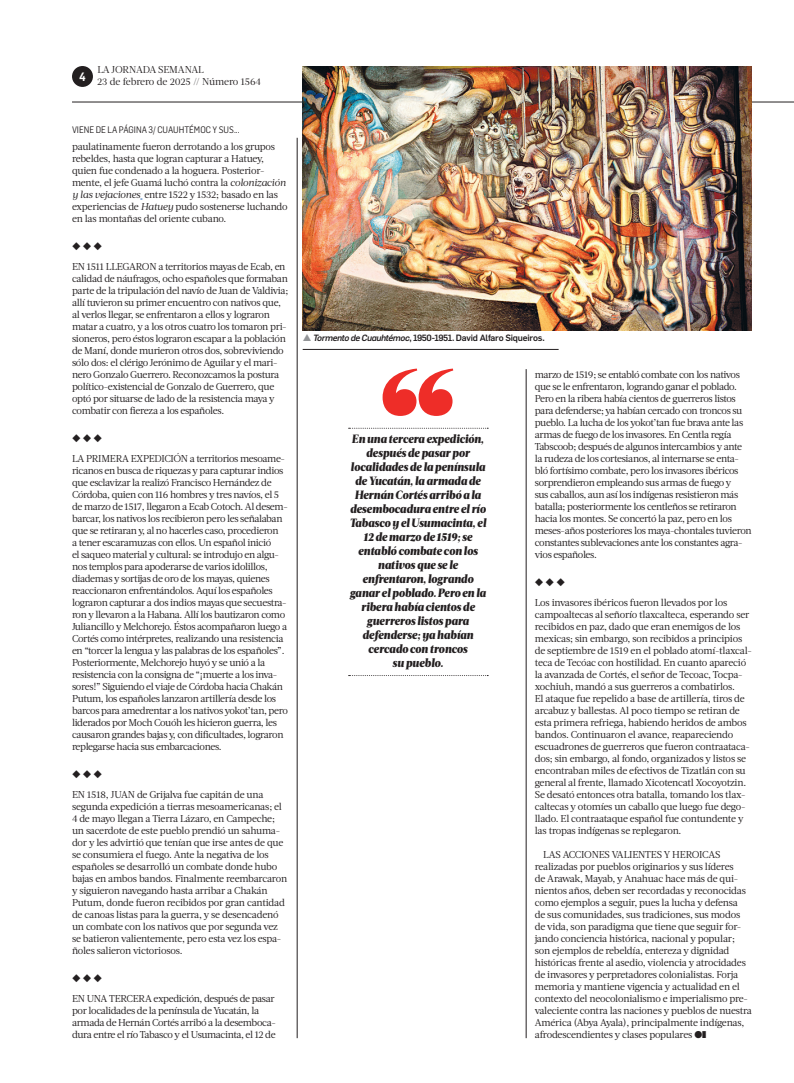
<style>
.page{position:relative;width:794px;height:1083px;background:#fff}
.page>*{position:absolute;margin:0;border:0;box-sizing:border-box;transform-origin:0 0}
.t1{font:italic 900 12px/14px "Acta Deck";color:#231f20;text-align:center;scale:.9 1}
.t2{font:600 11.9px "Flama Semicond";color:#fff}
.t3{font:11px "Symbol";color:#231f20}
.t4{font:10px/12px "Acta";letter-spacing:-.035em;color:#231f20}
.t5{font:10px/12px "Acta Deck";letter-spacing:-.01em;color:#231f20}
.t6{font:9.3px "Flama Semicond";color:#231f20}
.t7{font:500 9px "Flama";letter-spacing:-.02em;color:#231f20}
.s1{font-style:italic}
.s2{color:#939598}
.s3{font-style:italic;font-size:8.9px}
.s4{font-size:8.9px}
</style>
<div class="page">
<hr style="left:72px;top:102px;width:722px;height:1px;background:#231f20">
<div style="left:72px;top:66px;width:21px;height:21px;background:#231f20;border-radius:50%"></div>
<hr style="left:526px;top:369px;width:1px;height:669px;background:#231f20">
<hr style="left:297px;top:138px;width:1px;height:900px;background:#231f20">
<hr style="left:303px;top:349px;width:255px;height:1px;background:#231f20">
<img style="left:303px;top:66px;width:449px;height:264px">
<svg style="left:349px;top:428px;width:139px;height:1px"></svg>
<svg style="left:349px;top:675px;width:139px;height:1px"></svg>
<svg style="left:382px;top:369px;width:71px;height:47px"></svg>
<p class="t2" style="left:79px;top:72px;width:8px">4</p>
<p class="t5" style="left:97px;top:65px;width:165px">LA JORNADA SEMANAL<br>23 de febrero de 2025 // Número 1564</p>
<p class="t6" style="left:72px;top:127px;width:169px">VIENE DE LA PÁGINA 3/ CUAUHTÉMOC Y SUS...</p>
<p class="t4" style="left:72px;top:141px;width:217px">paulatinamente fueron derrotando a los grupos rebeldes, hasta que logran capturar a Hatuey, quien fue condenado a la hoguera. Posterior&shy;mente, el jefe Guamá luchó contra la <span class="s1">colonización y las vejaciones</span> entre 1522 y 1532; basado en las experiencias de <span class="s1">Hatuey</span> pudo sostenerse luchando en las montañas del oriente cubano.</p>
<p class="t3" style="left:72px;top:241px;width:32px">◆◆◆</p>
<p class="t4" style="left:72px;top:261px;width:218px">EN 1511 LLEGARON a territorios mayas de Ecab, en calidad de náufragos, ocho españoles que formaban parte de la tripulación del navío de Juan de Valdivia; allí tuvieron su primer encuentro con nativos que, al verlos llegar, se enfrentaron a ellos y lograron matar a cuatro, y a los otros cuatro los tomaron pri&shy;sioneros, pero éstos lograron escapar a la población de Maní, donde murieron otros dos, sobreviviendo sólo dos: el clérigo Jerónimo de Aguilar y el mari&shy;nero Gonzalo Guerrero. Reconozcamos la postura político-existencial de Gonzalo de Guerrero, que optó por situarse de lado de la resistencia maya y combatir con fiereza a los españoles.</p>
<p class="t3" style="left:72px;top:433px;width:32px">◆◆◆</p>
<p class="t4" style="left:72px;top:453px;width:217px">LA PRIMERA EXPEDICIÓN a territorios mesoame&shy;ricanos en busca de riquezas y para capturar indios que esclavizar la realizó Francisco Hernández de Córdoba, quien con 116 hombres y tres navíos, el 5 de marzo de 1517, llegaron a Ecab Cotoch. Al desem&shy;barcar, los nativos los recibieron pero les señalaban que se retiraran y, al no hacerles caso, procedieron<br>a tener escaramuzas con ellos. Un español inició<br>el saqueo material y cultural: se introdujo en algu&shy;nos templos para apoderarse de varios idolillos, diademas y sortijas de oro de los mayas, quienes reaccionaron enfrentándolos. Aquí los españoles lograron capturar a dos indios mayas que secuestra&shy;ron y llevaron a la Habana. Allí los bautizaron como Juliancillo y Melchorejo. Éstos acompañaron luego a Cortés como intérpretes, realizando una resistencia en “torcer la lengua y las palabras de los españoles”.<br>Posteriormente, Melchorejo huyó y se unió a la resistencia con la consigna de “¡muerte a los inva&shy;sores!” Siguiendo el viaje de Córdoba hacia Chakán Putum, los españoles lanzaron artillería desde los barcos para amedrentar a los nativos yokot’tan, pero liderados por Moch Couóh les hicieron guerra, les causaron grandes bajas y, con dificultades, lograron replegarse hacia sus embarcaciones.</p>
<p class="t3" style="left:72px;top:769px;width:32px">◆◆◆</p>
<p class="t4" style="left:72px;top:789px;width:217px">EN 1518, JUAN de Grijalva fue capitán de una segunda expedición a tierras mesoamericanas; el 4 de mayo llegan a Tierra Lázaro, en Campeche; un sacerdote de este pueblo prendió un sahuma&shy;dor y les advirtió que tenían que irse antes de que se consumiera el fuego. Ante la negativa de los españoles se desarrolló un combate donde hubo bajas en ambos bandos. Finalmente reembarcaron y siguieron navegando hasta arribar a Chakán Putum, donde fueron recibidos por gran cantidad de canoas listas para la guerra, y se desencadenó un combate con los nativos que por segunda vez se batieron valientemente, pero esta vez los espa&shy;ñoles salieron victoriosos.</p>
<p class="t3" style="left:72px;top:973px;width:32px">◆◆◆</p>
<p class="t4" style="left:72px;top:993px;width:205px">EN UNA TERCERA expedición, después de pasar por localidades de la península de Yucatán, la armada de Hernán Cortés arribó a la desemboca&shy;dura entre el río Tabasco y el Usumacinta, el 12 de</p>
<p class="t7" style="left:303px;top:334px;width:244px"><span class="s2">▲</span> <span class="s3">Tormento de Cuauhtémoc</span><span class="s4">, 1950-1951.</span> David Alfaro Siqueiros.</p>
<p class="t1" style="left:350px;top:433px;width:153px">En una tercera expedición, después de pasar por localidades de la península de Yucatán, la armada de<br>Hernán Cortés arribó a la desembocadura entre el río<br>Tabasco y el Usumacinta, el<br>12 de marzo de 1519; se entabló combate con los nativos que se le enfrentaron, logrando ganar el poblado. Pero en la ribera había cientos de guerreros listos para defenderse; ya habían cercado con troncos<br>su pueblo.</p>
<p class="t4" style="left:535px;top:369px;width:218px">marzo de 1519; se entabló combate con los nativos que se le enfrentaron, logrando ganar el poblado.<br>Pero en la ribera había cientos de guerreros listos para defenderse; ya habían cercado con troncos su pueblo. La lucha de los yokot’tan fue brava ante las armas de fuego de los invasores. En Centla regía Tabscoob; después de algunos intercambios y ante la rudeza de los cortesianos, al internarse se enta&shy;bló fortísimo combate, pero los invasores ibéricos sorprendieron empleando sus armas de fuego y<br>sus caballos, aun así los indígenas resistieron más batalla; posteriormente los centleños se retiraron hacia los montes. Se concertó la paz, pero en los meses-años posteriores los maya-chontales tuvieron constantes sublevaciones ante los constantes agra&shy;vios españoles.</p>
<p class="t3" style="left:535px;top:577px;width:32px">◆◆◆</p>
<p class="t4" style="left:535px;top:597px;width:218px">Los invasores ibéricos fueron llevados por los campoaltecas al señorío tlaxcalteca, esperando ser recibidos en paz, dado que eran enemigos de los mexicas; sin embargo, son recibidos a principios de septiembre de 1519 en el poblado atomí-tlaxcal&shy;teca de Tecóac con hostilidad. En cuanto apareció la avanzada de Cortés, el señor de Tecoac, Tocpa&shy;xochiuh, mandó a sus guerreros a combatirlos.<br>El ataque fue repelido a base de artillería, tiros de arcabuz y ballestas. Al poco tiempo se retiran de esta primera refriega, habiendo heridos de ambos bandos. Continuaron el avance, reapareciendo escuadrones de guerreros que fueron contraataca&shy;dos; sin embargo, al fondo, organizados y listos se encontraban miles de efectivos de Tizatlán con su general al frente, llamado Xicotencatl Xocoyotzin.<br>Se desató entonces otra batalla, tomando los tlax&shy;caltecas y otomíes un caballo que luego fue dego&shy;llado. El contraataque español fue contundente y las tropas indígenas se replegaron.</p>
<p class="t4" style="left:535px;top:849px;width:219px;text-indent:9px">LAS ACCIONES VALIENTES Y HEROICAS realizadas por pueblos originarios y sus líderes<br>de Arawak, Mayab, y Anahuac hace más de qui&shy;nientos años, deben ser recordadas y reconocidas como ejemplos a seguir, pues la lucha y defensa<br>de sus comunidades, sus tradiciones, sus modos de vida, son paradigma que tiene que seguir for&shy;jando conciencia histórica, nacional y popular; son ejemplos de rebeldía, entereza y dignidad históricas frente al asedio, violencia y atrocidades de invasores y perpretadores colonialistas. Forja memoria y mantiene vigencia y actualidad en el contexto del neocolonialismo e imperialismo pre&shy;valeciente contra las naciones y pueblos de nuestra América (Abya Ayala), principalmente indígenas, afrodescendientes y clases populares ●❚</p>
</div>
